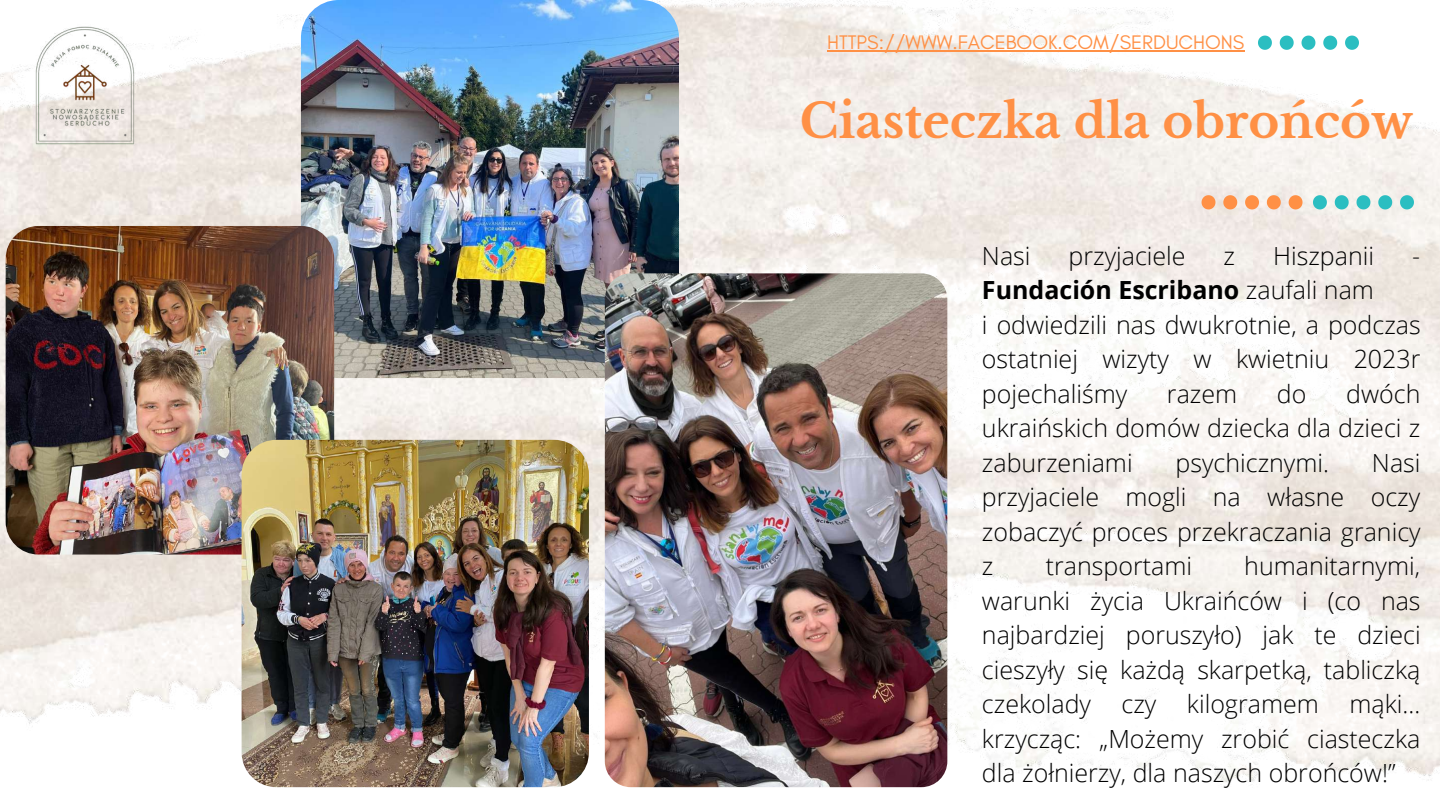
<style>
.page{position:relative;width:1440px;height:810px;background:#fff}
.page>*{position:absolute;margin:0;border:0;box-sizing:border-box;transform-origin:0 0}
.t1{font:700 47px "Libre Baskerville";color:#ff9045}
.t2{font:300 25px/34.5px "Open Sans";color:#000;text-align:justify}
.t3{font:20px "Glacial Indifference";color:#ff9045}
.s1{font-weight:700}
</style>
<div class="page">
<img style="left:0;top:0;width:1440px;height:788px">
<svg style="left:1258px;top:36px;width:14px;height:14px"></svg>
<svg style="left:1280px;top:36px;width:14px;height:14px"></svg>
<svg style="left:1302px;top:36px;width:13px;height:14px"></svg>
<svg style="left:1323px;top:36px;width:14px;height:14px"></svg>
<svg style="left:1345px;top:36px;width:14px;height:14px"></svg>
<svg style="left:1202px;top:195px;width:13px;height:14px"></svg>
<svg style="left:1223px;top:195px;width:14px;height:14px"></svg>
<svg style="left:1245px;top:195px;width:14px;height:14px"></svg>
<svg style="left:1267px;top:195px;width:14px;height:14px"></svg>
<svg style="left:1289px;top:195px;width:14px;height:14px"></svg>
<img style="left:0;top:0;width:170px;height:170px">
<svg style="left:1313px;top:195px;width:14px;height:14px"></svg>
<svg style="left:1335px;top:195px;width:14px;height:14px"></svg>
<svg style="left:1357px;top:195px;width:13px;height:14px"></svg>
<svg style="left:1378px;top:195px;width:14px;height:14px"></svg>
<svg style="left:1400px;top:195px;width:14px;height:14px"></svg>
<img style="left:301px;top:0;width:378px;height:378px;border-radius:38px">
<img style="left:6px;top:226px;width:328px;height:329px;border-radius:33px">
<img style="left:605px;top:273px;width:342px;height:514px;border-radius:26px">
<img style="left:242px;top:440px;width:347px;height:347px;border-radius:35px">
<hr style="left:827px;top:50px;width:417px;height:2px;background:#ff9045">
<p class="t3" style="left:827px;top:30px;width:419px">HTTPS://WWW.FACEBOOK.COM/SERDUCHONS</p>
<h1 class="t1" style="left:800px;top:92px;width:615px">Ciasteczka dla obrońców</h1>
<p class="t2" style="left:982px;top:238px;width:50px">Nasi</p>
<p class="t2" style="left:1069px;top:238px;width:119px">przyjaciele</p>
<p class="t2" style="left:1224px;top:238px;width:13px">z</p>
<p class="t2" style="left:1273px;top:238px;width:102px">Hiszpanii</p>
<p class="t2" style="left:1412px;top:238px;width:10px">-</p>
<p class="t2" style="left:982px;top:272px;width:440px;text-align:left"><span class="s1">Fundación Escribano</span> zaufali nam<br>i odwiedzili nas dwukrotnie, a podczas ostatniej wizyty w kwietniu 2023r pojechaliśmy</p>
<p class="t2" style="left:982px;top:376px;width:440px;text-indent:364px">dwóch ukraińskich domów dziecka dla dzieci z zaburzeniami</p>
<p class="t2" style="left:1167px;top:376px;width:72px">razem</p>
<p class="t2" style="left:1277px;top:376px;width:31px">do</p>
<p class="t2" style="left:1176px;top:445px;width:155px">psychicznymi.</p>
<p class="t2" style="left:982px;top:445px;width:440px;text-indent:390px">Nasi przyjaciele mogli na własne oczy zobaczyć proces przekraczania granicy z</p>
<p class="t2" style="left:982px;top:548px;width:440px;text-indent:262px">humanitarnymi, warunki życia Ukraińców i (co nas najbardziej poruszyło) jak te dzieci cieszyły się każdą skarpetką, tabliczką czekolady czy kilogramem mąki… krzycząc: „Możemy zrobić ciasteczka dla żołnierzy, dla naszych obrońców!”</p>
<p class="t2" style="left:1046px;top:548px;width:148px">transportami</p>
</div>
